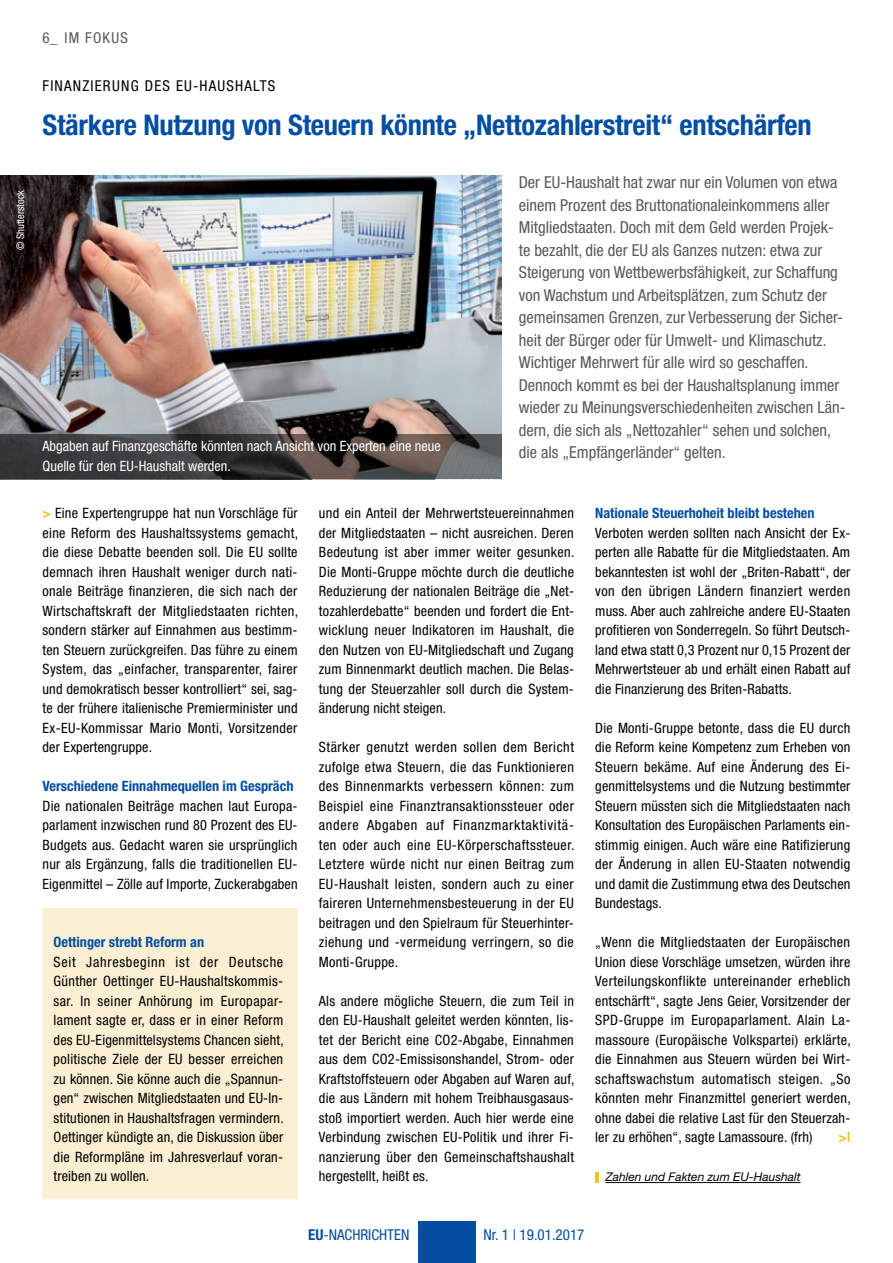
<style>
.page{position:relative;width:893px;height:1263px;background:#fff}
.page>*{position:absolute;margin:0;border:0;box-sizing:border-box;transform-origin:0 0}
.t1{font:700 condensed 28.5px "Helvetica Neue LT";letter-spacing:-.01em;color:#034ea2}
.t2{font:condensed 16.5px/22.5px "Helvetica Neue LT";color:#58595b}
.t3{font:condensed 15px "Helvetica Neue LT";color:#034ea2}
.t4{font:condensed 15px "Helvetica Neue LT";letter-spacing:.08em;color:#000}
.t5{font:condensed 15px "Helvetica Neue LT";color:#58595b}
.t6{font:condensed 14.25px/19.5px "Helvetica Neue LT";letter-spacing:.02em;color:#000;text-align:justify}
.t7{font:700 condensed 14.25px "Helvetica Neue LT";color:#034ea2}
.t8{font:condensed 14.25px/19.5px "Helvetica Neue LT";color:#fff}
.t9{font:700 condensed 14.25px "Helvetica Neue LT";color:#edc52a}
.t10{font:italic 12px "Helvetica Neue LT";color:#000}
.t11{font:condensed 10.5px "Helvetica Neue LT";color:#fff}
.s1{font-weight:700;color:#edc52a}
.s2{font-weight:700}
</style>
<div class="page">
<div style="left:418px;top:1221px;width:57px;height:42px;background:#034ea2"></div>
<img style="left:0;top:175px;width:502px;height:259px">
<div style="left:43px;top:908px;width:255px;height:291px;background:#faefd2"></div>
<svg style="left:0;top:434px;width:502px;height:45px;background:#433f3f"></svg>
<hr style="left:605px;top:1182px;width:196px;height:1px;background:#000">
<hr style="left:595px;top:1172px;width:4px;height:11px;background:#edc52a">
<p class="t11" style="left:14px;top:250px;width:62px;rotate:-90deg">© Shutterstock</p>
<p class="t5" style="left:43px;top:29px;width:87px">6_ Im Fokus</p>
<p class="t4" style="left:43px;top:77px;width:22px">Finanz</p>
<p class="t4" style="left:91px;top:77px;width:186px">ierung des EU-Haushalts</p>
<h1 class="t1" style="left:43px;top:108px;width:771px">Stärkere Nutzung von Steuern könnte „Nettozahlerstreit“ entschärfen</h1>
<p class="t8" style="left:43px;top:436px;width:400px">Abgaben auf Finanzgeschäfte könnten nach Ansicht von Experten eine neue<br>Quelle für den EU-Haushalt werden.</p>
<p class="t2" style="left:519px;top:171px;width:328px">Der EU-Haushalt hat zwar nur ein Volumen von etwa einem Prozent des Bruttonationaleinkommens aller Mitgliedstaaten. Doch mit dem Geld werden Projek&shy;te bezahlt, die der EU als Ganzes nutzen: etwa zur Steigerung von Wettbewerbsfähigkeit, zur Schaffung von Wachstum und Arbeitsplätzen, zum Schutz der gemeinsamen Grenzen, zur Verbesserung der Sicher&shy;heit der Bürger oder für Umwelt- und Klimaschutz.<br>Wichtiger Mehrwert für alle wird so geschaffen.<br>Dennoch kommt es bei der Haushaltsplanung immer wieder zu Meinungsverschiedenheiten zwischen Län&shy;dern, die sich als „Nettozahler“ sehen und solchen, die als „Empfängerländer“ gelten.</p>
<p class="t6" style="left:43px;top:503px;width:257px"><span class="s1">&gt;</span> Eine Expertengruppe hat nun Vorschläge für eine Reform des Haushaltssystems gemacht, die diese Debatte beenden soll. Die EU sollte demnach ihren Haushalt weniger durch nati&shy;onale Beiträge finanzieren, die sich nach der Wirtschaftskraft der Mitgliedstaaten richten, sondern stärker auf Einnahmen aus bestimm&shy;ten Steuern zurückgreifen. Das führe zu einem System, das „einfacher, transparenter, fairer und demokratisch besser kontrolliert“ sei, sag&shy;te der frühere italienische Premierminister und Ex-EU-Kommissar Mario Monti, Vorsitzender der Expertengruppe.</p>
<p class="t7" style="left:43px;top:778px;width:252px">Verschiedene Einnahmequellen im Gespräch</p>
<p class="t6" style="left:43px;top:796px;width:257px">Die nationalen Beiträge machen laut Europa&shy;parlament inzwischen rund 80 Prozent des EU-Budgets aus. Gedacht waren sie ursprünglich nur als Ergänzung, falls die traditionellen EU-Eigenmittel – Zölle auf Importe, Zuckerabgaben</p>
<p class="t7" style="left:54px;top:934px;width:152px">Oettinger strebt Reform an</p>
<p class="t6" style="left:54px;top:952px;width:232px">Seit Jahresbeginn ist der Deutsche Günther Oettinger EU-Haushaltskommis&shy;sar. In seiner Anhörung im Europapar&shy;lament sagte er, dass er in einer Reform des EU-Eigenmittelsystems Chancen sieht, politische Ziele der EU besser erreichen zu können. Sie könne auch die „Spannun&shy;gen“ zwischen Mitgliedstaaten und EU-In&shy;stitutionen in Haushaltsfragen vermindern.<br>Oettinger kündigte an, die Diskussion über die Reformpläne im Jahresverlauf voran&shy;treiben zu wollen.</p>
<p class="t6" style="left:319px;top:503px;width:257px">und ein Anteil der Mehrwertsteuereinnahmen der Mitgliedstaaten – nicht ausreichen. Deren Bedeutung ist aber immer weiter gesunken.<br>Die Monti-Gruppe möchte durch die deutliche Reduzierung der nationalen Beiträge die „Net&shy;tozahlerdebatte“ beenden und fordert die Ent&shy;wicklung neuer Indikatoren im Haushalt, die den Nutzen von EU-Mitgliedschaft und Zugang zum Binnenmarkt deutlich machen. Die Belas&shy;tung der Steuerzahler soll durch die System&shy;änderung nicht steigen.</p>
<p class="t6" style="left:319px;top:737px;width:257px;text-align:left">Stärker genutzt werden sollen dem Bericht zufolge etwa Steuern, die das Funktionieren des Binnenmarkts verbessern können: zum Beispiel eine Finanztransaktionssteuer oder andere Abgaben auf Finanzmarktaktivitä&shy;ten oder auch eine EU-Körperschaftssteuer.<br>Letztere würde nicht nur einen Beitrag zum EU-Haushalt leisten, sondern auch zu einer faireren Unternehmensbesteuerung in der EU beitragen und den Spielraum für Steuerhinter&shy;ziehung und -vermeidung verringern, so die Monti-Gruppe.</p>
<p class="t6" style="left:319px;top:991px;width:257px">Als andere mögliche Steuern, die zum Teil in den EU-Haushalt geleitet werden könnten, lis&shy;tet der Bericht eine CO2-Abgabe, Einnahmen aus dem CO2-Emissisonshandel, Strom- oder Kraftstoffsteuern oder Abgaben auf Waren auf, die aus Ländern mit hohem Treibhausgasaus&shy;stoß importiert werden. Auch hier werde eine Verbindung zwischen EU-Politik und ihrer Fi&shy;nanzierung über den Gemeinschaftshaushalt hergestellt, heißt es.</p>
<p class="t7" style="left:595px;top:504px;width:221px">Nationale Steuerhoheit bleibt bestehen</p>
<p class="t6" style="left:595px;top:523px;width:257px">Verboten werden sollten nach Ansicht der Ex&shy;perten alle Rabatte für die Mitgliedstaaten. Am bekanntesten ist wohl der „Briten-Rabatt“, der von den übrigen Ländern finanziert werden muss. Aber auch zahlreiche andere EU-Staaten profitieren von Sonderregeln. So führt Deutsch&shy;land etwa statt 0,3 Prozent nur 0,15 Prozent der Mehrwertsteuer ab und erhält einen Rabatt auf die Finanzierung des Briten-Rabatts.</p>
<p class="t6" style="left:595px;top:718px;width:257px">Die Monti-Gruppe betonte, dass die EU durch die Reform keine Kompetenz zum Erheben von Steuern bekäme. Auf eine Änderung des Ei&shy;genmittelsystems und die Nutzung bestimmter Steuern müssten sich die Mitgliedstaaten nach Konsultation des Europäischen Parlaments ein&shy;stimmig einigen. Auch wäre eine Ratifizierung der Änderung in allen EU-Staaten notwendig und damit die Zustimmung etwa des Deutschen Bundestags.</p>
<p class="t6" style="left:595px;top:932px;width:257px">„Wenn die Mitgliedstaaten der Europäischen Union diese Vorschläge umsetzen, würden ihre Verteilungskonflikte untereinander erheblich entschärft“, sagte Jens Geier, Vorsitzender der SPD-Gruppe im Europaparlament. Alain La&shy;massoure (Europäische Volkspartei) erklärte, die Einnahmen aus Steuern würden bei Wirt&shy;schaftswachstum automatisch steigen. „So könnten mehr Finanzmittel generiert werden, ohne dabei die relative Last für den Steuerzah&shy;ler zu erhöhen“, sagte Lamassoure. (frh)</p>
<p class="t9" style="left:838px;top:1128px;width:13px">&gt;|</p>
<p class="t10" style="left:605px;top:1170px;width:197px">Zahlen und Fakten zum EU-Haushalt</p>
<p class="t3" style="left:308px;top:1226px;width:103px"><span class="s2">EU</span>-NACHRICHTEN</p>
<p class="t3" style="left:484px;top:1226px;width:102px">Nr. 1 | 19.01.2017</p>
</div>
